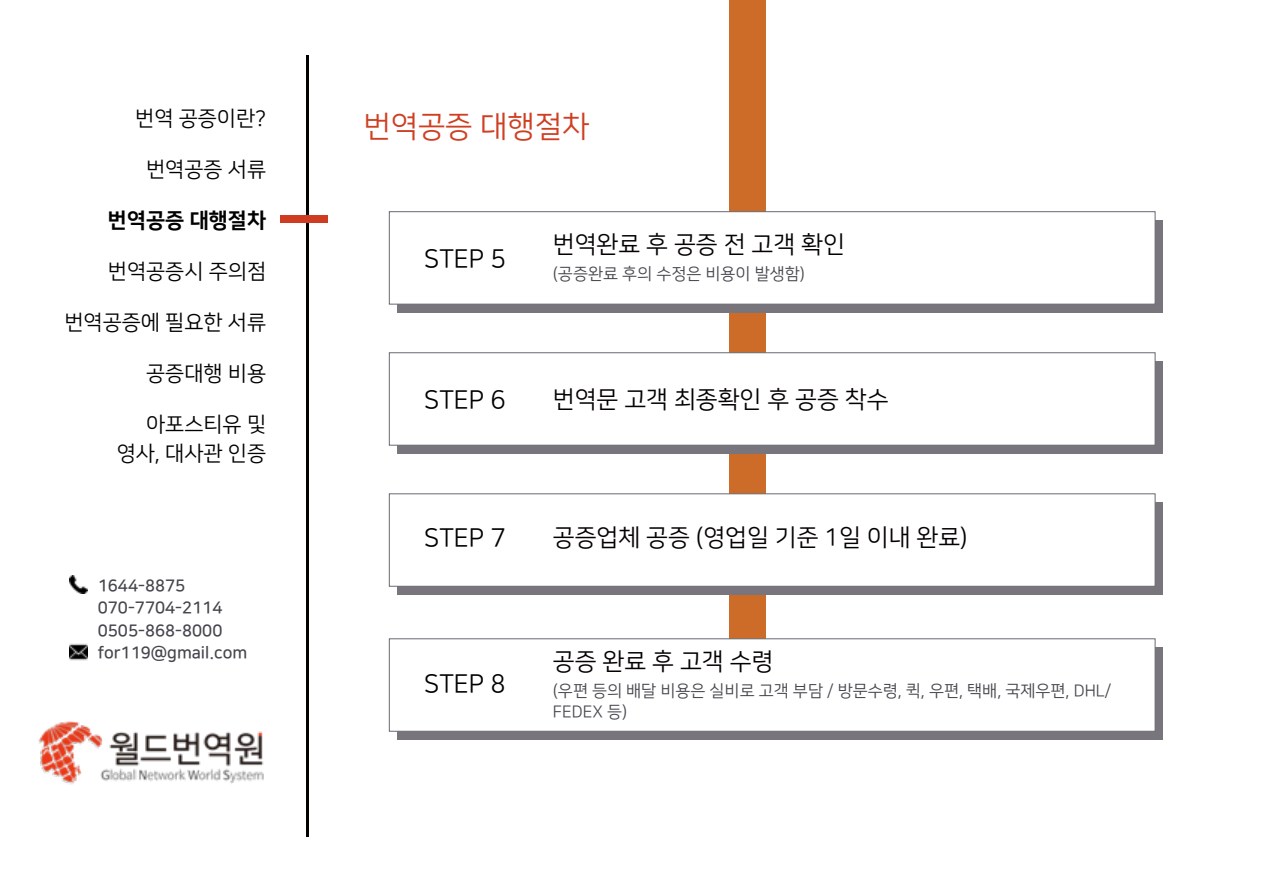
<style>
.page{position:relative;width:1263px;height:893px;background:#fff}
.page>*{position:absolute;margin:0;border:0;box-sizing:border-box;transform-origin:0 0}
.t1{font:30px "Nanum Square R";color:#cf3f22}
.t2{font:25.5px "Nanum Square R";color:#000}
.t3{font:24px "Nanum Square R";color:#040000}
.t4{font:21px/28.5px "Nanum Square R";color:#000;text-align:right}
.t5{font:21px "Nanum Square EB";color:#000}
.t6{font:16.5px/21px "Nanum Square R";color:#45454d}
.t7{font:16.5px/22.5px "Nanum Square B";color:#45454d}
</style>
<div class="page">
<img style="left:38px;top:721px;width:226px;height:64px">
<hr style="left:306px;top:56px;width:2px;height:781px;background:#040000">
<img style="left:69px;top:575px;width:19px;height:18px">
<img style="left:69px;top:643px;width:19px;height:18px">
<div style="left:729px;top:0;width:37px;height:699px;background:#cd6c28"></div>
<div style="left:397px;top:361px;width:766px;height:93px;background:#78767c"></div>
<div style="left:389px;top:353px;width:766px;height:92px;background:#fff"></div>
<div style="left:397px;top:502px;width:766px;height:93px;background:#78767c"></div>
<div style="left:389px;top:494px;width:766px;height:92px;background:#fff"></div>
<div style="left:397px;top:647px;width:766px;height:93px;background:#78767c"></div>
<div style="left:389px;top:639px;width:766px;height:92px;background:#fff"></div>
<div style="left:397px;top:220px;width:766px;height:93px;background:#78767c"></div>
<div style="left:389px;top:211px;width:766px;height:93px;background:#fff;border:1px solid #686a71"></div>
<div style="left:281px;top:216px;width:47px;height:7px;background:#cf3c22"></div>
<p class="t4" style="left:135px;top:105px;width:132px">번역 공증이란?</p>
<p class="t4" style="left:146px;top:156px;width:121px">번역공증 서류</p>
<p class="t5" style="left:108px;top:209px;width:160px">번역공증 대행절차</p>
<p class="t4" style="left:108px;top:258px;width:160px">번역공증시 주의점</p>
<p class="t4" style="left:65px;top:309px;width:203px">번역공증에 필요한 서류</p>
<p class="t4" style="left:146px;top:360px;width:121px">공증대행 비용</p>
<p class="t4" style="left:117px;top:411px;width:151px">아포스티유 및 영사, 대사관 인증</p>
<p class="t7" style="left:98px;top:574px;width:151px">1644-8875<br>070-7704-2114<br>0505-868-8000 for119@gmail.com</p>
<h1 class="t1" style="left:363px;top:111px;width:227px">번역공증 대행절차</h1>
<h2 class="t2" style="left:424px;top:246px;width:83px">STEP 5</h2>
<h2 class="t2" style="left:424px;top:386px;width:83px">STEP 6</h2>
<h2 class="t2" style="left:424px;top:525px;width:83px">STEP 7</h2>
<h2 class="t2" style="left:424px;top:671px;width:83px">STEP 8</h2>
<h3 class="t3" style="left:553px;top:232px;width:294px">번역완료 후 공증 전 고객 확인</h3>
<p class="t6" style="left:553px;top:264px;width:254px">(공증완료 후의 수정은 비용이 발생함)</p>
<h3 class="t3" style="left:553px;top:387px;width:337px">번역문 고객 최종확인 후 공증 착수</h3>
<h3 class="t3" style="left:553px;top:525px;width:416px">공증업체 공증 (영업일 기준 1일 이내 완료)</h3>
<h3 class="t3" style="left:553px;top:649px;width:222px">공증 완료 후 고객 수령</h3>
<p class="t6" style="left:553px;top:681px;width:560px">(우편 등의 배달 비용은 실비로 고객 부담 / 방문수령, 퀵, 우편, 택배, 국제우편, DHL/<br>FEDEX 등)</p>
</div>
